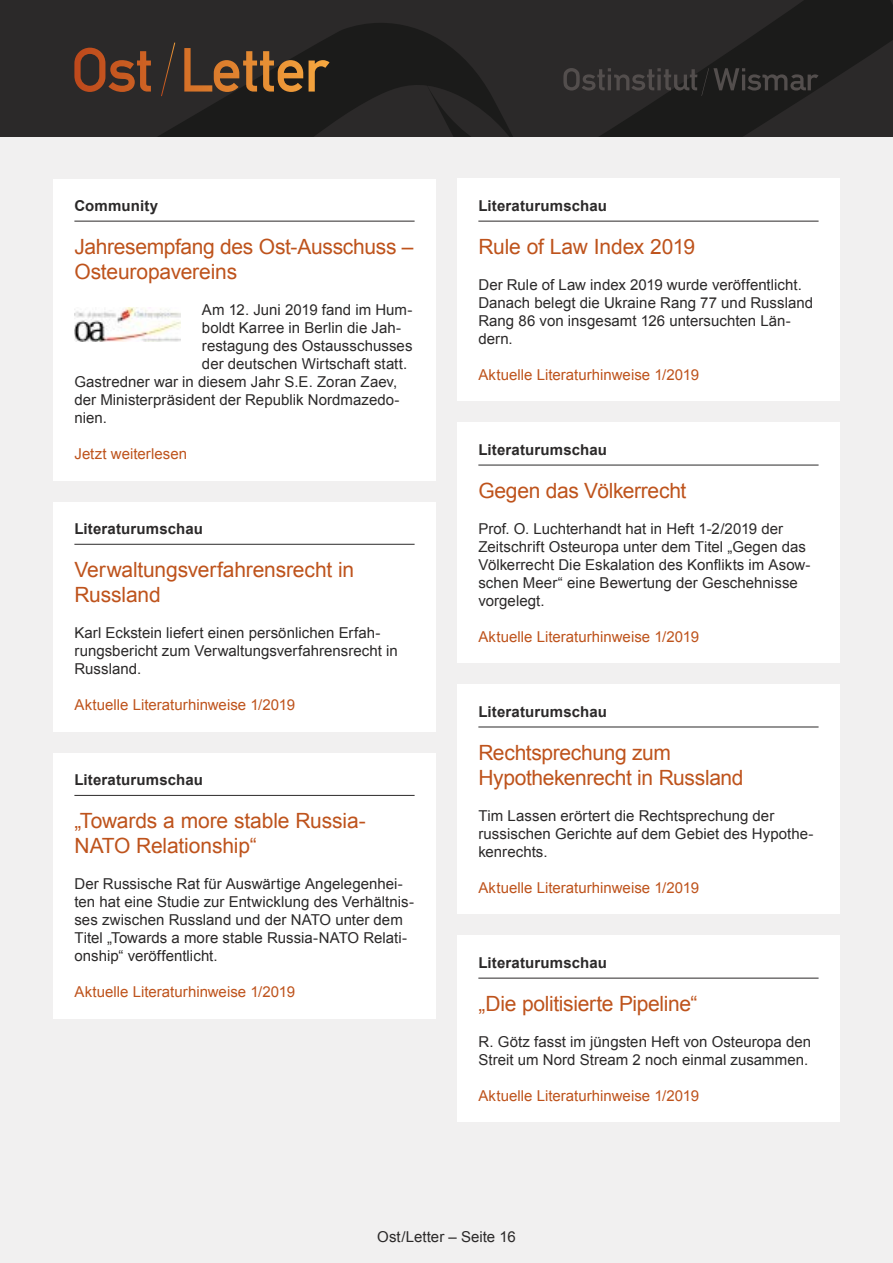
<style>
.page{position:relative;width:893px;height:1263px;background:#f1f0f0}
.page>*{position:absolute;margin:0;border:0;box-sizing:border-box;transform-origin:0 0}
.t1{font:21px/25.2px "Arial";letter-spacing:-.015em;color:#be531c}
.t2{font:15px/18px "Arial";letter-spacing:.005em;color:#2b2929}
.t3{font:15px "Arial";color:#be531c}
.t4{font:700 15px "Arial";letter-spacing:.01em;color:#2b2929}
</style>
<div class="page">
<svg style="left:0;top:0;width:893px;height:136px;fill:#2b2929"></svg>
<svg style="left:74px;top:43px;width:256px;height:53px"></svg>
<svg style="left:563px;top:68px;width:256px;height:28px"></svg>
<div style="left:53px;top:179px;width:383px;height:301px;background:#fff"></div>
<hr style="left:74px;top:221px;width:341px;height:1px;background:#2b2929">
<img style="left:74px;top:307px;width:107px;height:35px">
<div style="left:457px;top:179px;width:383px;height:222px;background:#fff"></div>
<hr style="left:478px;top:221px;width:341px;height:1px;background:#2b2929">
<div style="left:457px;top:422px;width:383px;height:241px;background:#fff"></div>
<hr style="left:478px;top:465px;width:341px;height:1px;background:#2b2929">
<div style="left:53px;top:502px;width:383px;height:230px;background:#fff"></div>
<hr style="left:74px;top:544px;width:341px;height:1px;background:#2b2929">
<div style="left:457px;top:684px;width:383px;height:230px;background:#fff"></div>
<hr style="left:478px;top:727px;width:341px;height:1px;background:#2b2929">
<div style="left:457px;top:935px;width:383px;height:187px;background:#fff"></div>
<hr style="left:478px;top:978px;width:341px;height:1px;background:#2b2929">
<div style="left:53px;top:753px;width:383px;height:266px;background:#fff"></div>
<hr style="left:74px;top:795px;width:341px;height:1px;background:#2b2929">
<p class="t4" style="left:74px;top:195px;width:85px">Community</p>
<h1 class="t1" style="left:74px;top:234px;width:341px">Jahresempfang des Ost-Ausschuss –<br>Osteuropavereins</h1>
<p class="t2" style="left:202px;top:301px;width:212px">Am 12. Juni 2019 fand im Hum-</p>
<p class="t2" style="left:202px;top:319px;width:201px">boldt Karree in Berlin die Jah-</p>
<p class="t2" style="left:202px;top:337px;width:212px">restagung des Ostausschusses</p>
<p class="t2" style="left:202px;top:355px;width:207px">der deutschen Wirtschaft statt.</p>
<p class="t2" style="left:74px;top:373px;width:324px">Gastredner war in diesem Jahr S.E. Zoran Zaev,</p>
<p class="t2" style="left:74px;top:391px;width:327px">der Ministerpräsident der Republik Nordmazedo-</p>
<p class="t2" style="left:74px;top:409px;width:34px">nien.</p>
<p class="t3" style="left:74px;top:444px;width:114px">Jetzt weiterlesen</p>
<p class="t4" style="left:74px;top:519px;width:130px">Literaturumschau</p>
<h1 class="t1" style="left:74px;top:557px;width:281px">Verwaltungsverfahrensrecht in<br>Russland</h1>
<p class="t2" style="left:74px;top:624px;width:325px">Karl Eckstein liefert einen persönlichen Erfah&shy;rungsbericht zum Verwaltungsverfahrensrecht in<br>Russland.</p>
<p class="t3" style="left:74px;top:695px;width:222px">Aktuelle Literaturhinweise 1/2019</p>
<p class="t4" style="left:74px;top:770px;width:130px">Literaturumschau</p>
<h1 class="t1" style="left:74px;top:808px;width:293px">„Towards a more stable Russia-<br>NATO Relationship“</h1>
<p class="t2" style="left:74px;top:875px;width:341px">Der Russische Rat für Auswärtige Angelegenhei&shy;ten hat eine Studie zur Entwicklung des Verhältnis&shy;ses zwischen Russland und der NATO unter dem Titel „Towards a more stable Russia-NATO Relati&shy;onship“ veröffentlicht.</p>
<p class="t3" style="left:74px;top:982px;width:222px">Aktuelle Literaturhinweise 1/2019</p>
<p class="t4" style="left:478px;top:195px;width:130px">Literaturumschau</p>
<h1 class="t1" style="left:478px;top:234px;width:218px">Rule of Law Index 2019</h1>
<p class="t2" style="left:478px;top:276px;width:336px">Der Rule of Law index 2019 wurde veröffentlicht.<br>Danach belegt die Ukraine Rang 77 und Russland Rang 86 von insgesamt 126 untersuchten Län&shy;dern.</p>
<p class="t3" style="left:478px;top:365px;width:222px">Aktuelle Literaturhinweise 1/2019</p>
<p class="t4" style="left:478px;top:439px;width:130px">Literaturumschau</p>
<h1 class="t1" style="left:478px;top:478px;width:209px">Gegen das Völkerrecht</h1>
<p class="t2" style="left:478px;top:520px;width:334px">Prof. O. Luchterhandt hat in Heft 1-2/2019 der Zeitschrift Osteuropa unter dem Titel „Gegen das Völkerrecht Die Eskalation des Konflikts im Asow&shy;schen Meer“ eine Bewertung der Geschehnisse vorgelegt.</p>
<p class="t3" style="left:478px;top:627px;width:222px">Aktuelle Literaturhinweise 1/2019</p>
<p class="t4" style="left:478px;top:701px;width:130px">Literaturumschau</p>
<h1 class="t1" style="left:478px;top:740px;width:267px">Rechtsprechung zum<br>Hypothekenrecht in Russland</h1>
<p class="t2" style="left:478px;top:807px;width:337px">Tim Lassen erörtert die Rechtsprechung der russischen Gerichte auf dem Gebiet des Hypothe&shy;kenrechts.</p>
<p class="t3" style="left:478px;top:878px;width:222px">Aktuelle Literaturhinweise 1/2019</p>
<p class="t4" style="left:478px;top:952px;width:130px">Literaturumschau</p>
<h1 class="t1" style="left:478px;top:991px;width:221px">„Die politisierte Pipeline“</h1>
<p class="t2" style="left:478px;top:1033px;width:334px">R. Götz fasst im jüngsten Heft von Osteuropa den<br>Streit um Nord Stream 2 noch einmal zusammen.</p>
<p class="t3" style="left:478px;top:1086px;width:222px">Aktuelle Literaturhinweise 1/2019</p>
<p class="t2" style="left:377px;top:1227px;width:140px">Ost/Letter – Seite 16</p>
</div>
